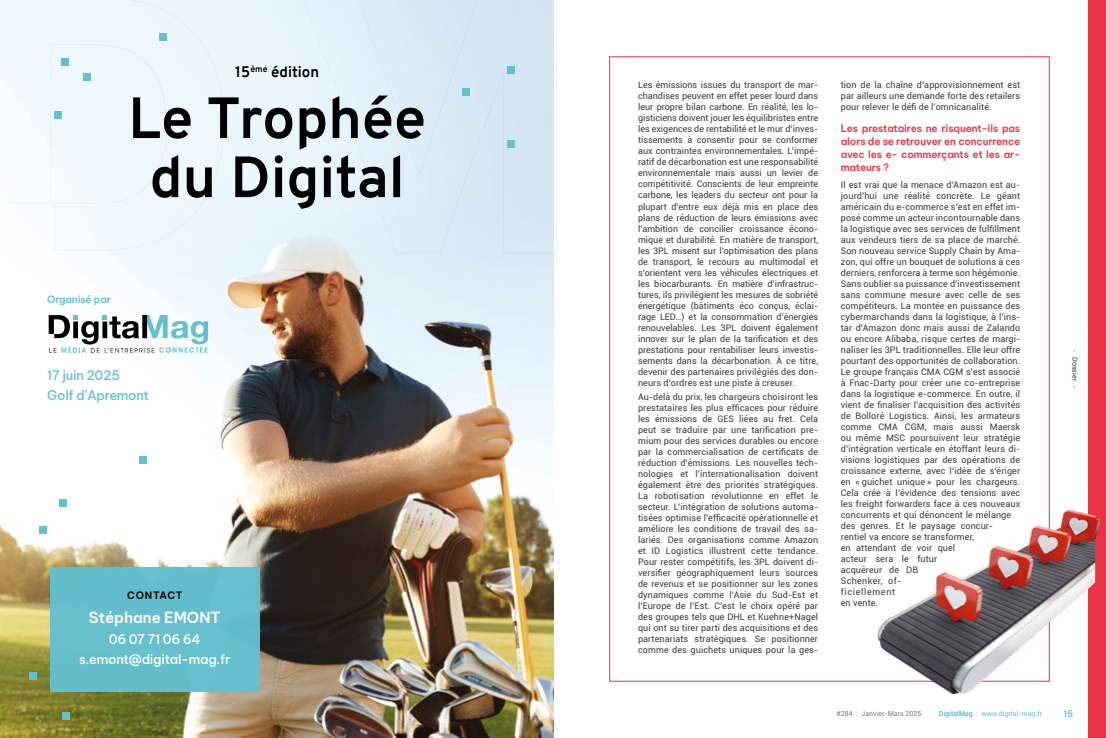
<style>
.page{position:relative;width:1106px;height:738px;background:#fff}
.page>*{position:absolute;margin:0;border:0;box-sizing:border-box;transform-origin:0 0}
.t1{font:700 58px/59px "Overpass";color:#000;text-align:center}
.t2{font:600 15px "Be Vietnam Pro";color:#fff}
.t3{font:700 15px "Overpass";color:#000}
.t4{font:500 13px/19.8px "Be Vietnam Pro";letter-spacing:-.02em;color:#fff;text-align:center}
.t5{font:500 13px/19.8px "Be Vietnam Pro";letter-spacing:-.02em;color:#64c0cf}
.t6{font:600 10px/13px "Be Vietnam Pro";letter-spacing:-.015em;color:#e73446;text-align:justify}
.t7{font:600 10px "Be Vietnam Pro";letter-spacing:-.01em;color:#64c0cf}
.t8{font:600 10px "Be Vietnam Pro";letter-spacing:.06em;color:#000}
.t9{font:9px/11px "Roboto";letter-spacing:.01em;color:#3c3c3b;text-align:justify}
.t10{font:600 9px "Be Vietnam Pro";color:#64c0cf}
.t11{font:7px "Roboto";color:#64c0cf}
.t12{font:7px "Roboto";color:#7c7b7b}
.t13{font:7px "Roboto";color:#3c3c3b}
.s1{font-size:5.5px;color:#e73446}
.s2{font-weight:100}
.s3{font-weight:700}
</style>
<div class="page">
<div style="left:1089px;top:0;width:17px;height:737px;background:#e73446"></div>
<img style="left:0;top:0;width:553px;height:737px">
<svg style="left:303px;top:0;width:254px;height:253px;background:#dbebf6"></svg>
<div style="left:0;top:0;width:224px;height:250px;background:#eff8fd"></div>
<div style="left:61px;top:58px;width:7px;height:7px;background:#64c0cf"></div>
<div style="left:54px;top:111px;width:7px;height:7px;background:#64c0cf"></div>
<div style="left:39px;top:525px;width:8px;height:8px;background:#64c0cf"></div>
<div style="left:59px;top:498px;width:8px;height:8px;background:#64c0cf"></div>
<div style="left:29px;top:671px;width:8px;height:8px;background:#64c0cf"></div>
<div style="left:62px;top:711px;width:7px;height:8px;background:#64c0cf"></div>
<div style="left:139px;top:455px;width:7px;height:8px;background:#64c0cf"></div>
<div style="left:159px;top:33px;width:8px;height:8px;background:#64c0cf"></div>
<div style="left:507px;top:67px;width:8px;height:7px;background:#64c0cf"></div>
<div style="left:507px;top:140px;width:8px;height:7px;background:#64c0cf"></div>
<div style="left:462px;top:88px;width:7px;height:8px;background:#64c0cf"></div>
<div style="left:83px;top:73px;width:8px;height:7px;background:#64c0cf"></div>
<svg style="left:49px;top:315px;width:159px;height:37px"></svg>
<div style="left:50px;top:567px;width:210px;height:124px;background:#64c0cf"></div>
<img style="left:851px;top:504px;width:251px;height:204px">
<h2 class="t3" style="left:235px;top:61px;width:85px">15<sup>ème</sup> édition</h2>
<h1 class="t1" style="left:128px;top:89px;width:299px">Le Trophée du Digital</h1>
<p class="t7" style="left:47px;top:290px;width:65px">Organisé par</p>
<h3 class="t5" style="left:47px;top:363px;width:103px">17 juin 2025<br>Golf d’Apremont</h3>
<p class="t8" style="left:127px;top:586px;width:57px">CONTACT</p>
<h2 class="t2" style="left:89px;top:604px;width:133px">Stéphane EMONT</h2>
<h3 class="t4" style="left:79px;top:627px;width:153px">06 07 71 06 64 s.emont@digital-mag.fr</h3>
<p class="t9" style="left:638px;top:79px;width:182px">Les émissions issues du transport de mar&shy;chandises peuvent en effet peser lourd dans leur propre bilan carbone. En réalité, les lo&shy;gisticiens doivent jouer les équilibristes entre les exigences de rentabilité et le mur d’inves&shy;tissements à consentir pour se conformer aux contraintes environnementales. L’impé&shy;ratif de décarbonation est une responsabilité environnementale mais aussi un levier de compétitivité. Conscients de leur empreinte carbone, les leaders du secteur ont pour la plupart d’entre eux déjà mis en place des plans de réduction de leurs émissions avec l’ambition de concilier croissance écono&shy;mique et durabilité. En matière de transport, les 3PL misent sur l’optimisation des plans de transport, le recours au multimodal et s’orientent vers les véhicules électriques et les biocarburants. En matière d’infrastruc&shy;tures, ils privilégient les mesures de sobriété énergétique (bâtiments éco conçus, éclai&shy;rage LED…) et la consommation d’énergies renouvelables. Les 3PL doivent également innover sur le plan de la tarification et des prestations pour rentabiliser leurs investis&shy;sements dans la décarbonation. À ce titre, devenir des partenaires privilégiés des don&shy;neurs d’ordres est une piste à creuser.</p>
<p class="t9" style="left:638px;top:390px;width:181px">Au-delà du prix, les chargeurs choisiront les prestataires les plus efficaces pour réduire les émissions de GES liées au fret. Cela peut se traduire par une tarification pre&shy;mium pour des services durables ou encore par la commercialisation de certificats de réduction d’émissions. Les nouvelles tech&shy;nologies et l’internationalisation doivent également être des priorités stratégiques.<br>La robotisation révolutionne en effet le secteur. L’intégration de solutions automa&shy;tisées optimise l’efficacité opérationnelle et améliore les conditions de travail des sa&shy;lariés. Des organisations comme Amazon et ID Logistics illustrent cette tendance.<br>Pour rester compétitifs, les 3PL doivent di&shy;versifier géographiquement leurs sources de revenus et se positionner sur les zones dynamiques comme l’Asie du Sud-Est et l’Europe de l’Est. C’est le choix opéré par des groupes tels que DHL et Kuehne+Nagel qui ont su tirer parti des acquisitions et des partenariats stratégiques. Se positionner comme des guichets uniques pour la ges-</p>
<p class="t9" style="left:840px;top:79px;width:181px">tion de la chaîne d’approvisionnement est par ailleurs une demande forte des retailers pour relever le défi de l’omnicanalité.</p>
<p class="t6" style="left:840px;top:120px;width:181px">Les prestataires ne risquent-ils pas alors de se retrouver en concurrence avec les e- commerçants et les ar&shy;mateurs ?</p>
<p class="t9" style="left:840px;top:178px;width:181px;text-align:left">Il est vrai que la menace d’Amazon est au&shy;jourd’hui une réalité concrète. Le géant américain du e-commerce s’est en effet im&shy;posé comme un acteur incontournable dans la logistique avec ses services de fulfillment aux vendeurs tiers de sa place de marché.<br>Son nouveau service Supply Chain by Ama&shy;zon, qui offre un bouquet de solutions à ces derniers, renforcera à terme son hégémonie.<br>Sans oublier sa puissance d’investissement sans commune mesure avec celle de ses compétiteurs. La montée en puissance des cybermarchands dans la logistique, à l’ins&shy;tar d’Amazon donc mais aussi de Zalando ou encore Alibaba, risque certes de margi&shy;naliser les 3PL traditionnelles. Elle leur offre pourtant des opportunités de collaboration.<br>Le groupe français CMA CGM s’est associé à Fnac-Darty pour créer une co-entreprise dans la logistique e-commerce. En outre, il vient de finaliser l’acquisition des activités de Bolloré Logistics. Ainsi, les armateurs comme CMA CGM, mais aussi Maersk ou même MSC poursuivent leur stratégie d’intégration verticale en étoffant leurs di&shy;visions logistiques par des opérations de croissance externe, avec l’idée de s’ériger en « guichet unique » pour les chargeurs.<br>Cela crée à l’évidence des tensions avec les freight forwarders face à ces nouveaux concurrents et qui dénoncent le mélange des genres. Et le paysage concur&shy;rentiel va encore se transformer,<br>en attendant de voir quel<br>acteur sera le futur<br>acquéreur de DB<br>Schenker, of-<br>ficiellement<br>en vente.</p>
<p class="t13" style="left:1079px;top:349px;width:40px;rotate:90deg"><span class="s1">•</span> Dossier <span class="s1">•</span></p>
<p class="t12" style="left:836px;top:707px;width:86px">#284 <span class="s2">I</span> Janvier-Mars 2025</p>
<p class="t11" style="left:938px;top:707px;width:105px"><span class="s3">DigitalMag</span> <span class="s2">I</span> www.digital-mag.fr</p>
<p class="t10" style="left:1063px;top:705px;width:11px">15</p>
</div>
